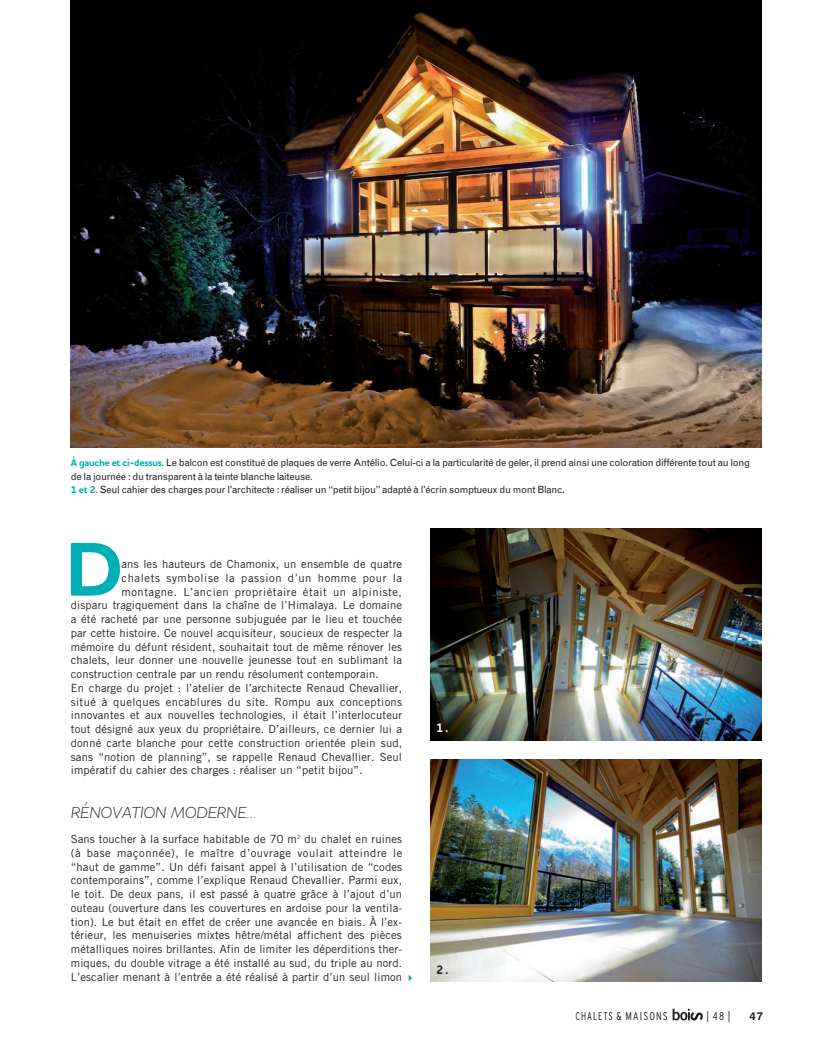
<style>
.page{position:relative;width:815px;height:1063px;background:#fff}
.page>*{position:absolute;margin:0;border:0;box-sizing:border-box;transform-origin:0 0}
.CMB-TEXTE_courant{font:700 77.5px "Houschka Pro";color:#00afb5}
.NEW_inter{font:italic 300 16.25px "Houschka Pro";color:#231f20}
.CMB-Légendes{font:700 12.5px "Houschka Pro";color:#fff;scale:.9 1}
.CMB-Légendes-2{font:700 12.5px "Houschka Pro";color:#231f20;scale:.9 1}
.CMB-TEXTE_courant-2{font:11.25px/13.8px "Trade Gothic";letter-spacing:.01em;color:#231f20;text-align:justify}
.CMB-TEXTE_courant-3{font:11.25px "Trade Gothic";letter-spacing:.045em;color:#231f20}
.CMB-TEXTE_courant-4{font:11.25px "Trade Gothic";letter-spacing:.05em;color:#231f20}
.t1{font:300 condensed 11.25px "Interstate";letter-spacing:.1em;color:#231f20;scale:.9 1}
.t2{font:300 condensed 11.25px "Interstate";letter-spacing:.1em;color:#231f20}
.t3{font:700 11.25px "Swiss 721 BT";color:#231f20}
.CMB-Légendes-3{font:10px/13.1px "Grotesque";letter-spacing:-.03em;color:#231f20}
.s1{font-family:"Houschka Pro";font-weight:700;color:#00afb5}
</style>
<div class="page">
<svg style="left:673px;top:1009px;width:30px;height:11px"></svg>
<img style="left:431px;top:529px;width:331px;height:212px">
<img style="left:431px;top:760px;width:331px;height:222px">
<svg style="left:409px;top:975px;width:3px;height:6px"></svg>
<img style="left:71px;top:0;width:691px;height:447px">
<p class="CMB-Légendes-3" style="left:71px;top:456px;width:681px"><span class="s1">À gauche et ci-dessus.</span> Le balcon est constitué de plaques de verre Antélio. Celui-ci a la particularité de geler, il prend ainsi une coloration différente tout au long de la journée : du transparent à la teinte blanche laiteuse.</p>
<p class="CMB-Légendes-3" style="left:71px;top:483px;width:496px"><span class="s1">1 et 2.</span> Seul cahier des charges pour l'architecte : réaliser un “petit bijou” adapté à l'écrin somptueux du mont Blanc.</p>
<p class="CMB-TEXTE_courant" style="left:66px;top:519px;width:59px">D</p>
<p class="CMB-TEXTE_courant-2" style="left:122px;top:557px;width:282px">ans les hauteurs de Chamonix, un ensemble de quatre</p>
<p class="CMB-TEXTE_courant-4" style="left:122px;top:571px;width:282px">chalets symbolise la passion d’un homme pour la</p>
<p class="CMB-TEXTE_courant-3" style="left:122px;top:585px;width:282px">montagne. L’ancien propriétaire était un alpiniste,</p>
<p class="CMB-TEXTE_courant-2" style="left:71px;top:598px;width:333px">disparu tragiquement dans la chaîne de l’Himalaya. Le domaine</p>
<p class="CMB-TEXTE_courant-2" style="left:71px;top:612px;width:333px">a été racheté par une personne subjuguée par le lieu et touchée</p>
<p class="CMB-TEXTE_courant-2" style="left:71px;top:626px;width:333px">par cette histoire. Ce nouvel acquisiteur, soucieux de respecter la</p>
<p class="CMB-TEXTE_courant-2" style="left:71px;top:640px;width:333px">mémoire du défunt résident, souhaitait tout de même rénover les</p>
<p class="CMB-TEXTE_courant-2" style="left:71px;top:653px;width:333px">chalets, leur donner une nouvelle jeunesse tout en sublimant la</p>
<p class="CMB-TEXTE_courant-2" style="left:71px;top:667px;width:310px">construction centrale par un rendu résolument contemporain.</p>
<p class="CMB-TEXTE_courant-2" style="left:71px;top:681px;width:333px">En charge du projet : l’atelier de l’architecte Renaud Chevallier, situé à quelques encablures du site. Rompu aux conceptions innovantes et aux nouvelles technologies, il était l’interlocuteur tout désigné aux yeux du propriétaire. D’ailleurs, ce dernier lui a donné carte blanche pour cette construction orientée plein sud, sans “notion de planning”, se rappelle Renaud Chevallier. Seul impératif du cahier des charges : réaliser un “petit bijou”.</p>
<p class="NEW_inter" style="left:71px;top:802px;width:187px">RÉNOVATION MODERNE…</p>
<p class="CMB-TEXTE_courant-2" style="left:71px;top:832px;width:333px">Sans toucher à la surface habitable de 70 m<sup>2</sup> du chalet en ruines (à base maçonnée), le maître d’ouvrage voulait atteindre le “haut de gamme”. Un défi faisant appel à l’utilisation de “codes contemporains”, comme l’explique Renaud Chevallier. Parmi eux, le toit. De deux pans, il est passé à quatre grâce à l’ajout d’un outeau (ouverture dans les couvertures en ardoise pour la ventila&shy;tion). Le but était en effet de créer une avancée en biais. À l’ex&shy;térieur, les menuiseries mixtes hêtre/métal affichent des pièces métalliques noires brillantes. Afin de limiter les déperditions ther&shy;miques, du double vitrage a été installé au sud, du triple au nord.<br>L’escalier menant à l’entrée a été réalisé à partir d’un seul limon</p>
<p class="CMB-Légendes" style="left:437px;top:720px;width:15px">1 .</p>
<p class="CMB-Légendes-2" style="left:437px;top:962px;width:15px">2 .</p>
<p class="t1" style="left:575px;top:1010px;width:104px">CHALETS &amp; MAISONS</p>
<p class="t2" style="left:707px;top:1010px;width:25px">|48|</p>
<p class="t3" style="left:749px;top:1009px;width:15px">47</p>
</div>
